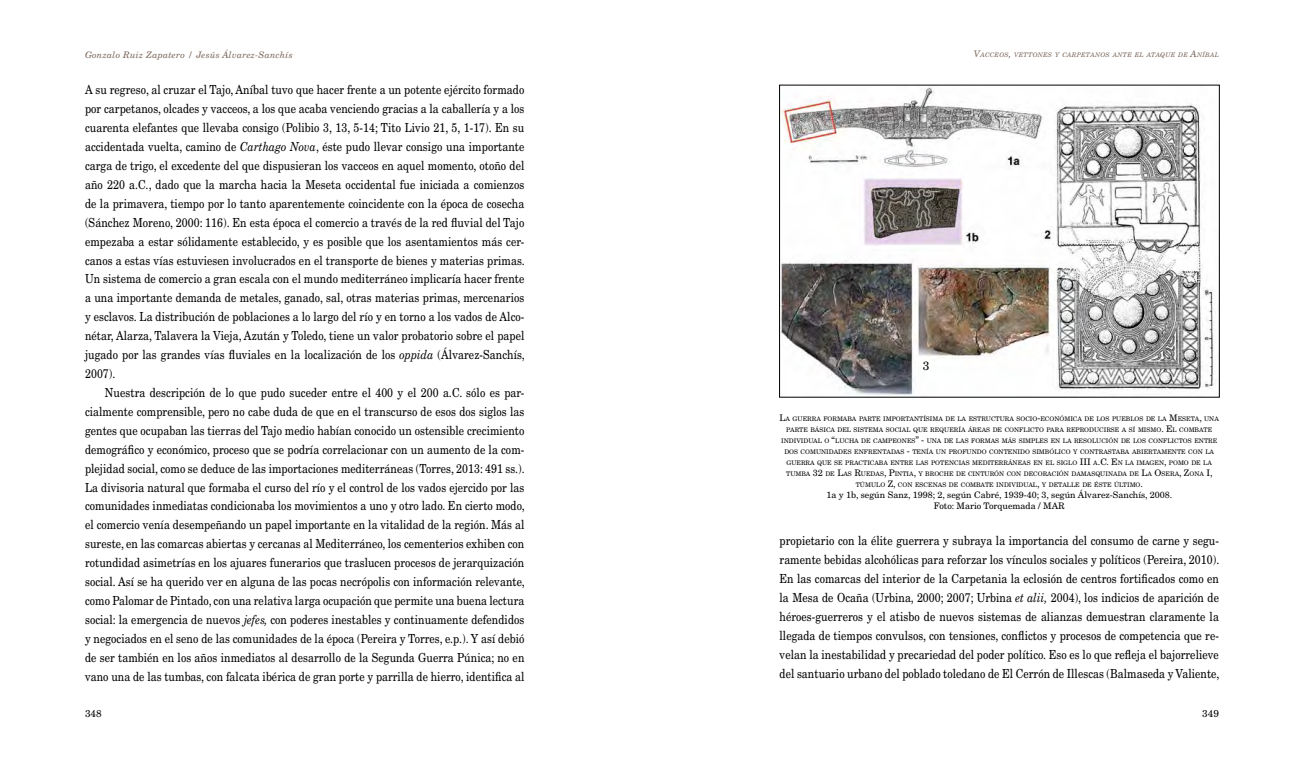
<style>
.page{position:relative;width:1304px;height:766px;background:#fff}
.page>*{position:absolute;margin:0;border:0;box-sizing:border-box;transform-origin:0 0}
.t1{font:12.5px/18.9px "New Century Schlbk LT Std";letter-spacing:.005em;color:#000;text-align:justify;scale:.85 1}
.t2{font:12px "New Century Schlbk LT Std";color:#000}
.t3{font:10px "New Century Schlbk LT Std";color:#000}
.t4{font:9px/11px "New Century Schlbk LT Std";color:#000;text-align:center}
.t5{font:italic 9px "New Century Schlbk LT Std";letter-spacing:.025em;color:#796559}
.t6{font:6.3px/11px "New Century Schlbk LT Std";color:#000;text-align:center}
.t7{font:italic 6.3px "New Century Schlbk LT Std";letter-spacing:.035em;color:#796559}
.s1{font-size:9px}
.s2{font-style:italic}
</style>
<div class="page">
<img style="left:781px;top:87px;width:433px;height:308px">
<div style="left:779px;top:85px;width:441px;height:312px;border:1px solid #000"></div>
<p class="t5" style="left:85px;top:50px;width:209px">Gonzalo Ruiz Zapatero / Jesús Álvarez-Sanchís</p>
<p class="t7" style="left:974px;top:51px;width:246px"><span class="s1">V</span>ACCEOS<span class="s1">,</span> VETTONES Y CARPETANOS ANTE EL ATAQUE DE <span class="s1">A</span>NÍBAL</p>
<p class="t1" style="left:85px;top:80px;width:519px">A su regreso, al cruzar el Tajo, Aníbal tuvo que hacer frente a un potente ejército formado por carpetanos, olcades y vacceos, a los que acaba venciendo gracias a la caballería y a los cuarenta elefantes que llevaba consigo (Polibio 3, 13, 5-14; Tito Livio 21, 5, 1-17). En su accidentada vuelta, camino de <span class="s2">Carthago Nova</span>, éste pudo llevar consigo una importante carga de trigo, el excedente del que dispusieran los vacceos en aquel momento, otoño del año 220 a.C., dado que la marcha hacia la Meseta occidental fue iniciada a comienzos de la primavera, tiempo por lo tanto aparentemente coincidente con la época de cosecha (Sánchez Moreno, 2000: 116). En esta época el comercio a través de la red fluvial del Tajo empezaba a estar sólidamente establecido, y es posible que los asentamientos más cer&shy;canos a estas vías estuviesen involucrados en el transporte de bienes y materias primas.<br>Un sistema de comercio a gran escala con el mundo mediterráneo implicaría hacer frente a una importante demanda de metales, ganado, sal, otras materias primas, mercenarios y esclavos. La distribución de poblaciones a lo largo del río y en torno a los vados de Alco&shy;nétar, Alarza, Talavera la Vieja, Azután y Toledo, tiene un valor probatorio sobre el papel jugado por las grandes vías fluviales en la localización de los <span class="s2">oppida</span> (Álvarez-Sanchís, 2007).</p>
<p class="t1" style="left:85px;top:383px;width:519px;text-indent:20px">Nuestra descripción de lo que pudo suceder entre el 400 y el 200 a.C. sólo es par&shy;cialmente comprensible, pero no cabe duda de que en el transcurso de esos dos siglos las gentes que ocupaban las tierras del Tajo medio habían conocido un ostensible crecimiento demográfico y económico, proceso que se podría correlacionar con un aumento de la com&shy;plejidad social, como se deduce de las importaciones mediterráneas (Torres, 2013: 491 ss.).<br>La divisoria natural que formaba el curso del río y el control de los vados ejercido por las comunidades inmediatas condicionaba los movimientos a uno y otro lado. En cierto modo, el comercio venía desempeñando un papel importante en la vitalidad de la región. Más al sureste, en las comarcas abiertas y cercanas al Mediterráneo, los cementerios exhiben con rotundidad asimetrías en los ajuares funerarios que traslucen procesos de jerarquización social. Así se ha querido ver en alguna de las pocas necrópolis con información relevante, como Palomar de Pintado, con una relativa larga ocupación que permite una buena lectura social: la emergencia de nuevos <span class="s2">jefes,</span> con poderes inestables y continuamente defendidos y negociados en el seno de las comunidades de la época (Pereira y Torres, e.p.). Y así debió de ser también en los años inmediatos al desarrollo de la Segunda Guerra Púnica; no en vano una de las tumbas, con falcata ibérica de gran porte y parrilla de hierro, identifica al</p>
<p class="t2" style="left:923px;top:358px;width:8px">3</p>
<p class="t6" style="left:780px;top:413px;width:441px"><span class="s1">L</span>A GUERRA FORMABA PARTE IMPORTANTÍSIMA DE LA ESTRUCTURA SOCIO<span class="s1">-</span>ECONÓMICA DE LOS PUEBLOS DE LA <span class="s1">M</span>ESETA<span class="s1">,</span> UNA PARTE BÁSICA DEL SISTEMA SOCIAL QUE REQUERÍA ÁREAS DE CONFLICTO PARA REPRODUCIRSE A SÍ MISMO<span class="s1">. E</span>L COMBATE INDIVIDUAL O <span class="s1">“</span>LUCHA DE CAMPEONES<span class="s1">” -</span> UNA DE LAS FORMAS MÁS SIMPLES EN LA RESOLUCIÓN DE LOS CONFLICTOS ENTRE DOS COMUNIDADES ENFRENTADAS <span class="s1">-</span> TENÍA UN PROFUNDO CONTENIDO SIMBÓLICO Y CONTRASTABA ABIERTAMENTE CON LA GUERRA QUE SE PRACTICABA ENTRE LAS POTENCIAS MEDITERRÁNEAS EN EL SIGLO <span class="s1">III</span> A<span class="s1">.C. E</span>N LA IMAGEN<span class="s1">,</span> POMO DE LA TUMBA <span class="s1">32</span> DE <span class="s1">L</span>AS <span class="s1">R</span>UEDAS<span class="s1">, P</span>INTIA<span class="s1">,</span> Y BROCHE DE CINTURÓN CON DECORACIÓN DAMASQUINADA DE <span class="s1">L</span>A <span class="s1">O</span>SERA<span class="s1">, Z</span>ONA <span class="s1">I, </span>TÚMULO <span class="s1">Z,</span> CON ESCENAS DE COMBATE INDIVIDUAL<span class="s1">,</span> Y DETALLE DE ÉSTE ÚLTIMO<span class="s1">.</span></p>
<p class="t4" style="left:826px;top:489px;width:348px">1a y 1b, según Sanz, 1998; 2, según Cabré, 1939-40; 3, según Álvarez-Sanchís, 2008.<br>Foto: Mario Torquemada / MAR</p>
<p class="t1" style="left:780px;top:531px;width:519px">propietario con la élite guerrera y subraya la importancia del consumo de carne y segu&shy;ramente bebidas alcohólicas para reforzar los vínculos sociales y políticos (Pereira, 2010).<br>En las comarcas del interior de la Carpetania la eclosión de centros fortificados como en la Mesa de Ocaña (Urbina, 2000; 2007; Urbina <span class="s2">et alii,</span> 2004), los indicios de aparición de héroes-guerreros y el atisbo de nuevos sistemas de alianzas demuestran claramente la llegada de tiempos convulsos, con tensiones, conflictos y procesos de competencia que re&shy;velan la inestabilidad y precariedad del poder político. Eso es lo que refleja el bajorrelieve del santuario urbano del poblado toledano de El Cerrón de Illescas (Balmaseda y Valiente,</p>
<p class="t3" style="left:85px;top:706px;width:18px">348</p>
<p class="t3" style="left:1202px;top:706px;width:18px">349</p>
</div>
